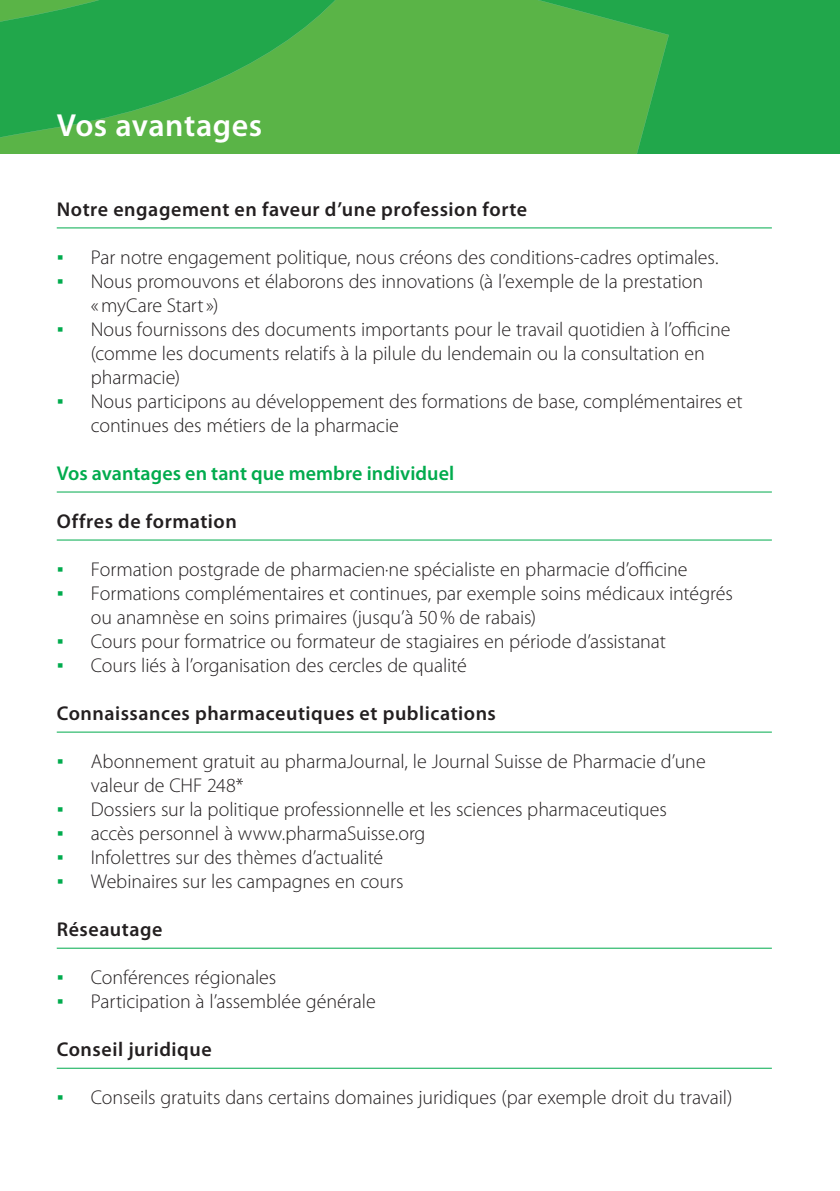
<style>
.page{position:relative;width:840px;height:1191px;background:#fff}
.page>*{position:absolute;margin:0;border:0;box-sizing:border-box;transform-origin:0 0}
.t1{font:600 32px "Myriad Pro";letter-spacing:.015em;color:#fff}
.t2{font:300 20px/24px "Myriad Pro";letter-spacing:-.005em;color:#231f20}
.t3{font:600 20px "Myriad Pro";letter-spacing:.025em;color:#231f20}
.t4{font:600 20px "Myriad Pro";color:#00ab4d}
.s1{font-family:"Segoe UI";color:#00ab4d}
</style>
<div class="page">
<div style="left:0;top:0;width:839px;height:153px;background:#21a74b"></div>
<svg style="left:0;top:0;width:668px;height:153px;fill:#5ab447"></svg>
<hr style="left:57px;top:227px;width:714px;height:1px;background:#00ab4d">
<hr style="left:57px;top:491px;width:714px;height:1px;background:#00ab4d">
<hr style="left:57px;top:539px;width:714px;height:1px;background:#00ab4d">
<hr style="left:57px;top:731px;width:714px;height:1px;background:#00ab4d">
<hr style="left:57px;top:947px;width:714px;height:1px;background:#00ab4d">
<hr style="left:57px;top:1067px;width:714px;height:1px;background:#00ab4d">
<h1 class="t1" style="left:57px;top:108px;width:207px">Vos avantages</h1>
<p class="t3" style="left:57px;top:198px;width:471px">Notre engagement en faveur d’une profession forte</p>
<p class="t2" style="left:57px;top:246px;width:663px"><span class="s1">▪</span> Par notre engagement politique, nous créons des conditions-cadres optimales.</p>
<p class="t2" style="left:91px;top:270px;width:613px;text-indent:-34px"><span class="s1">▪</span> Nous promouvons et élaborons des innovations (à l’exemple de la prestation «myCare Start»)</p>
<p class="t2" style="left:91px;top:318px;width:640px;text-indent:-34px"><span class="s1">▪</span> Nous fournissons des documents importants pour le travail quotidien à l’officine (comme les documents relatifs à la pilule du lendemain ou la consultation en pharmacie)</p>
<p class="t2" style="left:91px;top:390px;width:653px;text-indent:-34px"><span class="s1">▪</span> Nous participons au développement des formations de base, complémentaires et continues des métiers de la pharmacie</p>
<p class="t4" style="left:57px;top:462px;width:399px">Vos avantages en tant que membre individuel</p>
<p class="t3" style="left:57px;top:510px;width:181px">Offres de formation</p>
<p class="t2" style="left:57px;top:558px;width:632px"><span class="s1">▪</span> Formation postgrade de pharmacien·ne spécialiste en pharmacie d’officine</p>
<p class="t2" style="left:91px;top:582px;width:643px;text-indent:-34px"><span class="s1">▪</span> Formations complémentaires et continues, par exemple soins médicaux intégrés ou anamnèse en soins primaires (jusqu’à 50% de rabais)</p>
<p class="t2" style="left:57px;top:630px;width:610px"><span class="s1">▪</span> Cours pour formatrice ou formateur de stagiaires en période d’assistanat</p>
<p class="t2" style="left:57px;top:654px;width:411px"><span class="s1">▪</span> Cours liés à l’organisation des cercles de qualité</p>
<p class="t3" style="left:57px;top:702px;width:440px">Connaissances pharmaceutiques et publications</p>
<p class="t2" style="left:91px;top:750px;width:616px;text-indent:-34px"><span class="s1">▪</span> Abonnement gratuit au pharmaJournal, le Journal Suisse de Pharmacie d’une valeur de CHF 248*</p>
<p class="t2" style="left:57px;top:798px;width:611px"><span class="s1">▪</span> Dossiers sur la politique professionnelle et les sciences pharmaceutiques</p>
<p class="t2" style="left:57px;top:822px;width:370px"><span class="s1">▪</span> accès personnel à www.pharmaSuisse.org</p>
<p class="t2" style="left:57px;top:846px;width:328px"><span class="s1">▪</span> Infolettres sur des thèmes d’actualité</p>
<p class="t2" style="left:57px;top:870px;width:348px"><span class="s1">▪</span> Webinaires sur les campagnes en cours</p>
<p class="t3" style="left:57px;top:918px;width:107px">Réseautage</p>
<p class="t2" style="left:57px;top:966px;width:221px"><span class="s1">▪</span> Conférences régionales</p>
<p class="t2" style="left:57px;top:990px;width:320px"><span class="s1">▪</span> Participation à l’assemblée générale</p>
<p class="t3" style="left:57px;top:1038px;width:156px">Conseil juridique</p>
<p class="t2" style="left:57px;top:1086px;width:676px"><span class="s1">▪</span> Conseils gratuits dans certains domaines juridiques (par exemple droit du travail)</p>
</div>
